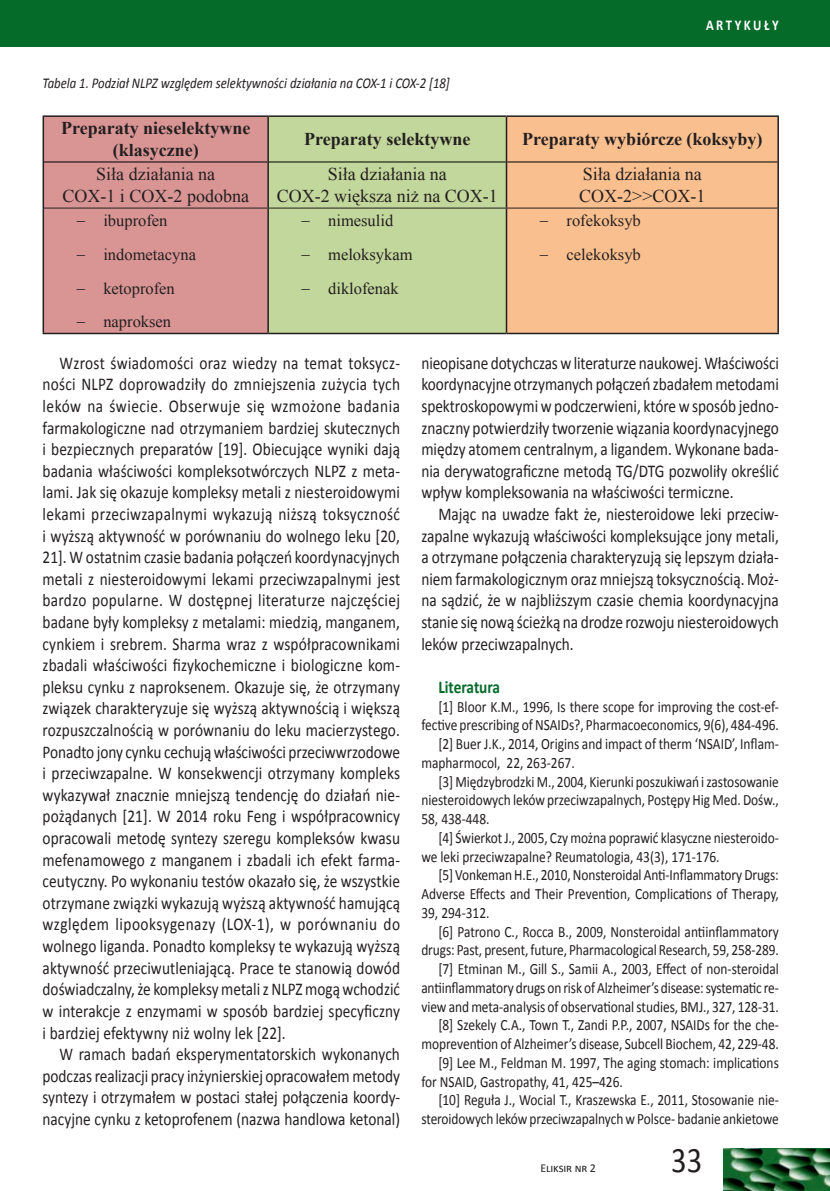
<style>
.page{position:relative;width:830px;height:1191px;background:#fff}
.page>*{position:absolute;margin:0;border:0;box-sizing:border-box;transform-origin:0 0}
.t1{font:36px "Calibri";color:#231f20;scale:.85 1}
.t2{font:18px/21.6px "Calibri";color:#231f20;text-align:justify;scale:.85 1}
.t3{font:18px/21.6px "Times New Roman";color:#231f20;text-align:center}
.t4{font:700 18px/21.6px "Times New Roman";color:#231f20;text-align:center}
.t5{font:700 18px "Calibri";color:#056b29;scale:.85 1}
.t6{font:16.5px/33.9px "Times New Roman";color:#231f20}
.t7{font:15.75px "Calibri";letter-spacing:-.005em;color:#231f20;scale:.85 1}
.t8{font:italic 15px "Calibri";color:#231f20;scale:.85 1}
.t9{font:700 15px "Calibri";letter-spacing:.2em;color:#fff;scale:.85 1}
.t10{font:12px "Calibri";letter-spacing:-.01em;color:#231f20}
</style>
<div class="page">
<div style="left:0;top:0;width:829px;height:47px;background:#056b29"></div>
<img style="left:723px;top:1148px;width:106px;height:43px">
<div style="left:44px;top:117px;width:223px;height:216px;background:#d99594"></div>
<div style="left:269px;top:117px;width:236px;height:216px;background:#c2d79b"></div>
<div style="left:507px;top:117px;width:270px;height:216px;background:#fabf8e"></div>
<hr style="left:43px;top:208px;width:1px;height:125px;background:#231f20">
<hr style="left:267px;top:208px;width:2px;height:125px;background:#231f20">
<hr style="left:505px;top:208px;width:2px;height:125px;background:#231f20">
<hr style="left:777px;top:208px;width:1px;height:125px;background:#231f20">
<hr style="left:43px;top:333px;width:225px;height:1px;background:#231f20">
<hr style="left:268px;top:333px;width:238px;height:1px;background:#231f20">
<hr style="left:506px;top:333px;width:272px;height:1px;background:#231f20">
<hr style="left:44px;top:162px;width:223px;height:1px;background:#000">
<hr style="left:269px;top:162px;width:236px;height:1px;background:#000">
<hr style="left:507px;top:162px;width:270px;height:1px;background:#000">
<hr style="left:43px;top:115px;width:225px;height:2px;background:#231f20">
<hr style="left:43px;top:117px;width:1px;height:45px;background:#231f20">
<hr style="left:43px;top:162px;width:1px;height:46px;background:#231f20">
<hr style="left:44px;top:208px;width:224px;height:1px;background:#231f20">
<hr style="left:268px;top:115px;width:238px;height:2px;background:#231f20">
<hr style="left:267px;top:117px;width:2px;height:45px;background:#231f20">
<hr style="left:267px;top:162px;width:2px;height:46px;background:#231f20">
<hr style="left:268px;top:208px;width:238px;height:1px;background:#231f20">
<hr style="left:506px;top:115px;width:272px;height:2px;background:#231f20">
<hr style="left:505px;top:117px;width:2px;height:45px;background:#231f20">
<hr style="left:777px;top:117px;width:1px;height:45px;background:#231f20">
<hr style="left:505px;top:162px;width:2px;height:46px;background:#231f20">
<hr style="left:777px;top:162px;width:1px;height:46px;background:#231f20">
<hr style="left:506px;top:208px;width:271px;height:1px;background:#231f20">
<p class="t9" style="left:705px;top:16px;width:87px">ARTYKUŁY</p>
<p class="t8" style="left:43px;top:73px;width:480px">Tabela 1. Podział NLPZ względem selektywności działania na COX-1 i COX-2 [18]</p>
<p class="t4" style="left:61px;top:117px;width:191px">Preparaty nieselektywne (klasyczne)</p>
<p class="t4" style="left:304px;top:128px;width:168px">Preparaty selektywne</p>
<p class="t4" style="left:522px;top:128px;width:242px">Preparaty wybiórcze (koksyby)</p>
<p class="t3" style="left:62px;top:163px;width:188px">Siła działania na<br>COX-1 i COX-2 podobna</p>
<p class="t3" style="left:276px;top:163px;width:222px">Siła działania na<br>COX-2 większa niż na COX-1</p>
<p class="t3" style="left:579px;top:163px;width:128px;text-align:left">Siła działania na<br>COX-2&gt;&gt;COX-1</p>
<p class="t6" style="left:76px;top:203px;width:121px">− ibuprofen<br>− indometacyna − ketoprofen<br>− naproksen</p>
<p class="t6" style="left:301px;top:203px;width:113px">− nimesulid<br>− meloksykam − diklofenak</p>
<p class="t6" style="left:539px;top:203px;width:103px">− rofekoksyb − celekoksyb</p>
<p class="t2" style="left:43px;top:352px;width:422px;text-indent:17px">Wzrost świadomości oraz wiedzy na temat toksycz&shy;ności NLPZ doprowadziły do zmniejszenia zużycia tych leków na świecie. Obserwuje się wzmożone badania farmakologiczne nad otrzymaniem bardziej skutecznych i bezpiecznych preparatów [19]. Obiecujące wyniki dają badania właściwości kompleksotwórczych NLPZ z meta&shy;lami. Jak się okazuje kompleksy metali z niesteroidowymi lekami przeciwzapalnymi wykazują niższą toksyczność i wyższą aktywność w porównaniu do wolnego leku [20, 21]. W ostatnim czasie badania połączeń koordynacyjnych metali z niesteroidowymi lekami przeciwzapalnymi jest bardzo popularne. W dostępnej literaturze najczęściej badane były kompleksy z metalami: miedzią, manganem, cynkiem i srebrem. Sharma wraz z współpracownikami zbadali właściwości fizykochemiczne i biologiczne kom&shy;pleksu cynku z naproksenem. Okazuje się, że otrzymany związek charakteryzuje się wyższą aktywnością i większą rozpuszczalnością w porównaniu do leku macierzystego.<br>Ponadto jony cynku cechują właściwości przeciwwrzodowe i przeciwzapalne. W konsekwencji otrzymany kompleks wykazywał znacznie mniejszą tendencję do działań nie&shy;pożądanych [21]. W 2014 roku Feng i współpracownicy opracowali metodę syntezy szeregu kompleksów kwasu mefenamowego z manganem i zbadali ich efekt farma&shy;ceutyczny. Po wykonaniu testów okazało się, że wszystkie otrzymane związki wykazują wyższą aktywność hamującą względem lipooksygenazy (LOX-1), w porównaniu do wolnego liganda. Ponadto kompleksy te wykazują wyższą aktywność przeciwutleniającą. Prace te stanowią dowód doświadczalny, że kompleksy metali z NLPZ mogą wchodzić w interakcje z enzymami w sposób bardziej specyficzny i bardziej efektywny niż wolny lek [22].</p>
<p class="t2" style="left:43px;top:1043px;width:422px;text-indent:17px">W ramach badań eksperymentatorskich wykonanych podczas realizacji pracy inżynierskiej opracowałem metody syntezy i otrzymałem w postaci stałej połączenia koordy&shy;nacyjne cynku z ketoprofenem (nazwa handlowa ketonal)</p>
<p class="t2" style="left:421px;top:352px;width:422px">nieopisane dotychczas w literaturze naukowej. Właściwości koordynacyjne otrzymanych połączeń zbadałem metodami spektroskopowymi w podczerwieni, które w sposób jedno&shy;znaczny potwierdziły tworzenie wiązania koordynacyjnego między atomem centralnym, a ligandem. Wykonane bada&shy;nia derywatograficzne metodą TG/DTG pozwoliły określić wpływ kompleksowania na właściwości termiczne.</p>
<p class="t2" style="left:421px;top:503px;width:422px;text-indent:17px">Mając na uwadze fakt że, niesteroidowe leki przeciw&shy;zapalne wykazują właściwości kompleksujące jony metali, a otrzymane połączenia charakteryzują się lepszym działa&shy;niem farmakologicznym oraz mniejszą toksycznością. Moż&shy;na sądzić, że w najbliższym czasie chemia koordynacyjna stanie się nową ścieżką na drodze rozwoju niesteroidowych leków przeciwzapalnych.</p>
<p class="t5" style="left:438px;top:675px;width:74px">Literatura</p>
<p class="t7" style="left:438px;top:696px;width:402px">[1] Bloor K.M., 1996, Is there scope for improving the cost-ef-</p>
<p class="t7" style="left:421px;top:715px;width:422px">fective prescribing of NSAIDs?, Pharmacoeconomics, 9(6), 484-496.</p>
<p class="t7" style="left:438px;top:734px;width:402px">[2] Buer J.K., 2014, Origins and impact of therm ‘NSAID’, Inflam-</p>
<p class="t7" style="left:421px;top:752px;width:182px">mapharmocol, 22, 263-267.</p>
<p class="t7" style="left:438px;top:771px;width:402px">[3] Międzybrodzki M., 2004, Kierunki poszukiwań i zastosowanie</p>
<p class="t7" style="left:421px;top:790px;width:422px">niesteroidowych leków przeciwzapalnych, Postępy Hig Med. Dośw.,</p>
<p class="t7" style="left:421px;top:809px;width:82px">58, 438-448.</p>
<p class="t7" style="left:438px;top:827px;width:402px">[4] Świerkot J., 2005, Czy można poprawić klasyczne niesteroido-</p>
<p class="t7" style="left:421px;top:846px;width:352px">we leki przeciwzapalne? Reumatologia, 43(3), 171-176.</p>
<p class="t7" style="left:438px;top:865px;width:402px">[5] Vonkeman H.E., 2010, Nonsteroidal Anti-Inflammatory Drugs:</p>
<p class="t7" style="left:421px;top:884px;width:422px">Adverse Effects and Their Prevention, Complications of Therapy,</p>
<p class="t7" style="left:421px;top:902px;width:82px">39, 294-312.</p>
<p class="t7" style="left:438px;top:921px;width:402px">[6] Patrono C., Rocca B., 2009, Nonsteroidal antiinflammatory</p>
<p class="t7" style="left:421px;top:940px;width:422px">drugs: Past, present, future, Pharmacological Research, 59, 258-289.</p>
<p class="t7" style="left:438px;top:959px;width:402px">[7] Etminan M., Gill S., Samii A., 2003, Effect of non-steroidal</p>
<p class="t7" style="left:421px;top:977px;width:422px">antiinflammatory drugs on risk of Alzheimer’s disease: systematic re-</p>
<p class="t7" style="left:421px;top:996px;width:422px">view and meta-analysis of observational studies, BMJ., 327, 128-31.</p>
<p class="t7" style="left:438px;top:1015px;width:402px">[8] Szekely C.A., Town T., Zandi P.P., 2007, NSAIDs for the che-</p>
<p class="t7" style="left:421px;top:1034px;width:422px">moprevention of Alzheimer’s disease, Subcell Biochem, 42, 229-48.</p>
<p class="t7" style="left:438px;top:1052px;width:402px">[9] Lee M., Feldman M. 1997, The aging stomach: implications</p>
<p class="t7" style="left:421px;top:1071px;width:238px">for NSAID, Gastropathy, 41, 425–426.</p>
<p class="t7" style="left:438px;top:1090px;width:402px">[10] Reguła J., Wocial T., Kraszewska E., 2011, Stosowanie nie-</p>
<p class="t7" style="left:421px;top:1109px;width:422px">steroidowych leków przeciwzapalnych w Polsce- badanie ankietowe</p>
<p class="t10" style="left:540px;top:1160px;width:57px">Eliksir nr 2</p>
<h1 class="t1" style="left:671px;top:1137px;width:38px">33</h1>
</div>
